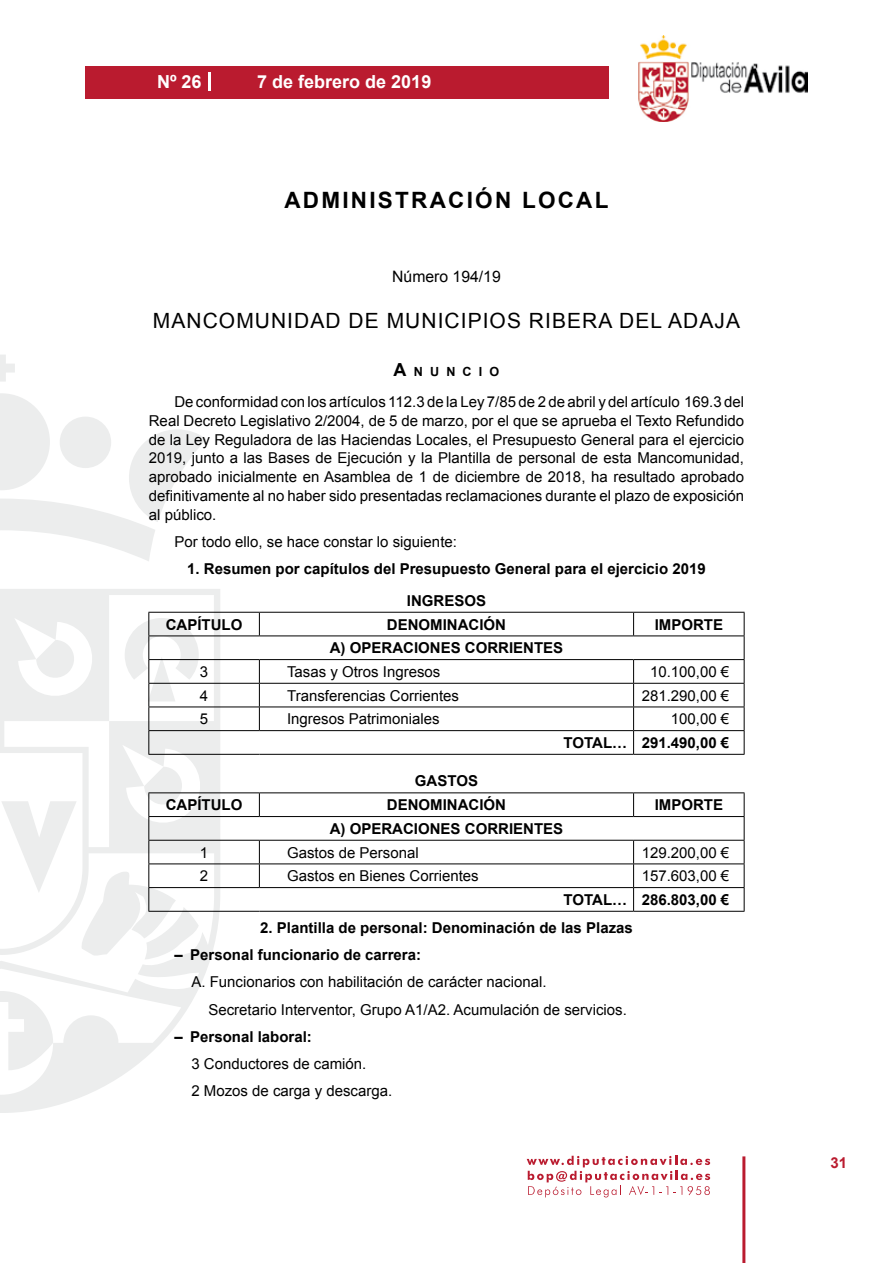
<style>
.page{position:relative;width:893px;height:1263px;background:#fff}
.page>*{position:absolute;margin:0;border:0;box-sizing:border-box;transform-origin:0 0}
.t1{font:700 22.5px "Arial";letter-spacing:.1em;color:#000}
.t2{font:21px "Arial";letter-spacing:.05em;color:#000}
.t3{font:700 18px "Arial";color:#fff}
.t4{font:15.75px "Arial";color:#000}
.t5{font:15px/18.8px "Arial";color:#000}
.t6{font:700 15px/31.8px "Arial";color:#000;text-align:center}
.t7{font:700 15px "Arial";color:#ba1b2f}
.t8{font:700 12.6px "Arial";letter-spacing:.57em;color:#000}
.s1{font-size:18px}
</style>
<div class="page">
<svg style="left:527px;top:1156px;width:183px;height:41px"></svg>
<div style="left:85px;top:66px;width:523px;height:33px;background:#ba1b2f"></div>
<img style="left:638px;top:36px;width:170px;height:86px">
<hr style="left:742px;top:1156px;width:3px;height:107px;background:#ba1b2f">
<svg style="left:208px;top:72px;width:2px;height:18px"></svg>
<svg style="left:0;top:355px;width:15px;height:27px"></svg>
<svg style="left:0;top:393px;width:206px;height:168px"></svg>
<svg style="left:0;top:589px;width:220px;height:524px"></svg>
<svg style="left:36px;top:640px;width:40px;height:40px"></svg>
<svg style="left:0;top:991px;width:53px;height:79px"></svg>
<hr style="left:148px;top:612px;width:111px;height:1px;background:#000">
<hr style="left:259px;top:612px;width:375px;height:1px;background:#000">
<svg style="left:259px;top:613px;width:1px;height:22px"></svg>
<hr style="left:634px;top:612px;width:110px;height:1px;background:#000">
<svg style="left:633px;top:613px;width:1px;height:22px"></svg>
<hr style="left:148px;top:635px;width:111px;height:1px;background:#000">
<hr style="left:259px;top:635px;width:375px;height:1px;background:#000">
<hr style="left:634px;top:635px;width:110px;height:1px;background:#000">
<hr style="left:148px;top:659px;width:111px;height:1px;background:#000">
<hr style="left:259px;top:659px;width:375px;height:1px;background:#000">
<hr style="left:634px;top:659px;width:110px;height:1px;background:#000">
<hr style="left:148px;top:683px;width:111px;height:1px;background:#000">
<hr style="left:259px;top:683px;width:375px;height:1px;background:#000">
<hr style="left:634px;top:683px;width:110px;height:1px;background:#000">
<hr style="left:148px;top:706px;width:111px;height:1px;background:#000">
<hr style="left:259px;top:706px;width:375px;height:1px;background:#000">
<svg style="left:259px;top:660px;width:1px;height:70px"></svg>
<hr style="left:634px;top:706px;width:110px;height:1px;background:#000">
<hr style="left:148px;top:730px;width:111px;height:1px;background:#000">
<svg style="left:125px;top:613px;width:74px;height:141px"></svg>
<hr style="left:259px;top:730px;width:375px;height:1px;background:#000">
<hr style="left:634px;top:730px;width:110px;height:1px;background:#000">
<svg style="left:633px;top:660px;width:1px;height:94px"></svg>
<svg style="left:744px;top:613px;width:1px;height:141px"></svg>
<hr style="left:148px;top:754px;width:111px;height:1px;background:#000">
<hr style="left:259px;top:754px;width:375px;height:1px;background:#000">
<hr style="left:634px;top:754px;width:110px;height:1px;background:#000">
<hr style="left:148px;top:792px;width:111px;height:1px;background:#000">
<hr style="left:259px;top:792px;width:375px;height:1px;background:#000">
<svg style="left:259px;top:793px;width:1px;height:23px"></svg>
<hr style="left:634px;top:792px;width:110px;height:1px;background:#000">
<svg style="left:633px;top:793px;width:1px;height:23px"></svg>
<hr style="left:148px;top:816px;width:111px;height:1px;background:#000">
<hr style="left:259px;top:816px;width:375px;height:1px;background:#000">
<hr style="left:634px;top:816px;width:110px;height:1px;background:#000">
<hr style="left:148px;top:840px;width:111px;height:1px;background:#000">
<hr style="left:259px;top:840px;width:375px;height:1px;background:#000">
<hr style="left:634px;top:840px;width:110px;height:1px;background:#000">
<hr style="left:148px;top:863px;width:111px;height:1px;background:#000">
<hr style="left:259px;top:863px;width:375px;height:1px;background:#000">
<svg style="left:259px;top:841px;width:1px;height:46px"></svg>
<hr style="left:634px;top:863px;width:110px;height:1px;background:#000">
<hr style="left:148px;top:887px;width:111px;height:1px;background:#000">
<svg style="left:1px;top:767px;width:198px;height:192px"></svg>
<hr style="left:259px;top:887px;width:375px;height:1px;background:#000">
<hr style="left:634px;top:887px;width:110px;height:1px;background:#000">
<svg style="left:633px;top:841px;width:1px;height:70px"></svg>
<svg style="left:744px;top:793px;width:1px;height:118px"></svg>
<hr style="left:148px;top:911px;width:111px;height:1px;background:#000">
<hr style="left:259px;top:911px;width:375px;height:1px;background:#000">
<hr style="left:634px;top:911px;width:110px;height:1px;background:#000">
<p class="t3" style="left:157px;top:69px;width:46px">Nº 26</p>
<p class="t3" style="left:257px;top:69px;width:176px">7 de febrero de 2019</p>
<h1 class="t1" style="left:284px;top:185px;width:325px">ADMINISTRACIÓN LOCAL</h1>
<p class="t4" style="left:392px;top:266px;width:110px">Número 194/19</p>
<h2 class="t2" style="left:153px;top:307px;width:589px">MANCOMUNIDAD DE MUNICIPIOS RIBERA DEL ADAJA</h2>
<p class="t8" style="left:394px;top:363px;width:107px"><span class="s1">A</span>NUNCIO</p>
<p class="t5" style="left:149px;top:392px;width:597px;text-align:justify;text-indent:26px">De conformidad con los artículos 112.3 de la Ley 7/85 de 2 de abril y del artículo 169.3 del Real Decreto Legislativo 2/2004, de 5 de marzo, por el que se aprueba el Texto Refundido de la Ley Reguladora de las Haciendas Locales, el Presupuesto General para el ejercicio 2019, junto a las Bases de Ejecución y la Plantilla de personal de esta Mancomunidad, aprobado inicialmente en Asamblea de 1 de diciembre de 2018, ha resultado aprobado definitivamente al no haber sido presentadas reclamaciones durante el plazo de exposición al público.</p>
<p class="t5" style="left:174px;top:532px;width:284px">Por todo ello, se hace constar lo siguiente:</p>
<p class="t6" style="left:187px;top:553px;width:520px">1. Resumen por capítulos del Presupuesto General para el ejercicio 2019<br>INGRESOS</p>
<p class="t6" style="left:166px;top:609px;width:78px">CAPÍTULO</p>
<p class="t6" style="left:387px;top:609px;width:121px">DENOMINACIÓN</p>
<p class="t6" style="left:655px;top:609px;width:70px">IMPORTE</p>
<p class="t6" style="left:330px;top:632px;width:235px">A) OPERACIONES CORRIENTES</p>
<p class="t5" style="left:200px;top:662px;width:10px">3</p>
<p class="t5" style="left:287px;top:662px;width:155px">Tasas y Otros Ingresos</p>
<p class="t5" style="left:650px;top:662px;width:81px">10.100,00 €</p>
<p class="t5" style="left:200px;top:686px;width:10px">4</p>
<p class="t5" style="left:287px;top:686px;width:173px">Transferencias Corrientes</p>
<p class="t5" style="left:642px;top:686px;width:89px">281.290,00 €</p>
<p class="t5" style="left:200px;top:710px;width:10px">5</p>
<p class="t5" style="left:287px;top:710px;width:154px">Ingresos Patrimoniales</p>
<p class="t5" style="left:671px;top:710px;width:60px">100,00 €</p>
<p class="t6" style="left:564px;top:727px;width:167px">TOTAL… 291.490,00 €</p>
<p class="t6" style="left:415px;top:766px;width:65px">GASTOS</p>
<p class="t6" style="left:166px;top:789px;width:78px">CAPÍTULO</p>
<p class="t6" style="left:387px;top:789px;width:121px">DENOMINACIÓN</p>
<p class="t6" style="left:655px;top:789px;width:70px">IMPORTE</p>
<p class="t6" style="left:330px;top:813px;width:235px">A) OPERACIONES CORRIENTES</p>
<p class="t5" style="left:200px;top:843px;width:10px">1</p>
<p class="t5" style="left:287px;top:843px;width:133px">Gastos de Personal</p>
<p class="t5" style="left:642px;top:843px;width:89px">129.200,00 €</p>
<p class="t5" style="left:200px;top:867px;width:10px">2</p>
<p class="t5" style="left:287px;top:867px;width:193px">Gastos en Bienes Corrientes</p>
<p class="t5" style="left:642px;top:867px;width:89px">157.603,00 €</p>
<p class="t6" style="left:564px;top:884px;width:167px">TOTAL… 286.803,00 €</p>
<p class="t6" style="left:260px;top:912px;width:374px">2. Plantilla de personal: Denominación de las Plazas</p>
<p class="t6" style="left:174px;top:939px;width:248px">– Personal funcionario de carrera:</p>
<p class="t5" style="left:208px;top:969px;width:420px;line-height:27.3px;text-indent:-17px">A. Funcionarios con habilitación de carácter nacional.<br>Secretario Interventor, Grupo A1/A2. Acumulación de servicios.</p>
<p class="t6" style="left:174px;top:1021px;width:139px">– Personal laboral:</p>
<p class="t5" style="left:191px;top:1050px;width:202px;line-height:27.3px">3 Conductores de camión.<br>2 Mozos de carga y descarga.</p>
<p class="t7" style="left:831px;top:1153px;width:18px">31</p>
</div>
